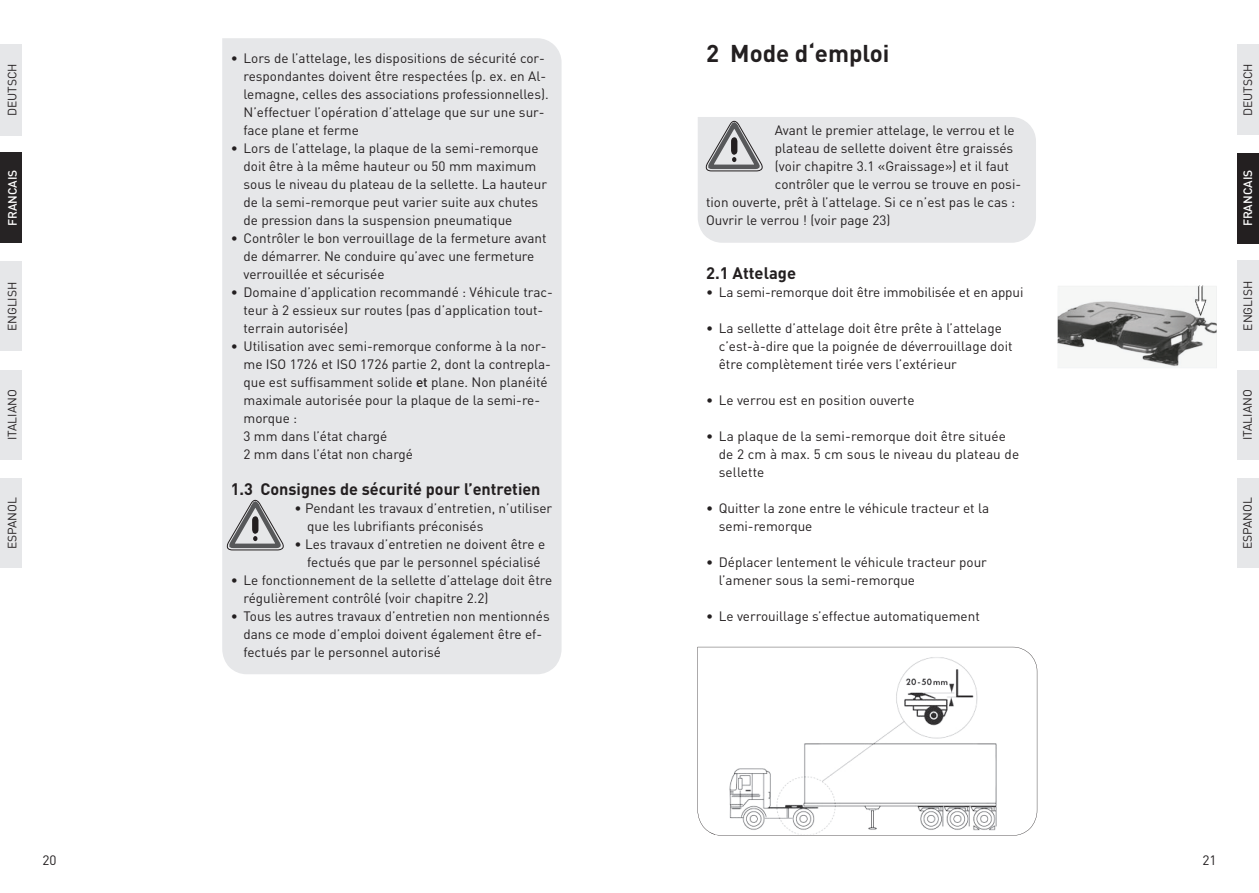
<style>
.page{position:relative;width:1259px;height:893px;background:#fff}
.page>*{position:absolute;margin:0;border:0;box-sizing:border-box;transform-origin:0 0}
.t1{font:700 24px "DIN";color:#231f20}
.t2{font:700 16.5px "DIN";color:#231f20}
.t3{font:13.5px/18px "DIN";color:#231f20}
.t4{font:12px "DIN";color:#231f20}
.t5{font:500 12px "DIN";color:#fff}
.s1{font-weight:500}
</style>
<div class="page">
<div style="left:0;top:45px;width:21px;height:91px;background:#e6e7e9"></div>
<div style="left:0;top:153px;width:21px;height:90px;background:#262324"></div>
<div style="left:0;top:261px;width:21px;height:90px;background:#e6e7e9"></div>
<div style="left:0;top:370px;width:21px;height:90px;background:#e6e7e9"></div>
<div style="left:0;top:478px;width:21px;height:90px;background:#e6e7e9"></div>
<div style="left:1237px;top:45px;width:22px;height:90px;background:#e6e7e9"></div>
<div style="left:1237px;top:153px;width:22px;height:90px;background:#231f20"></div>
<div style="left:1237px;top:261px;width:22px;height:90px;background:#e6e7e9"></div>
<div style="left:1237px;top:370px;width:22px;height:90px;background:#e6e7e9"></div>
<div style="left:1237px;top:478px;width:22px;height:90px;background:#e6e7e9"></div>
<img style="left:1057px;top:286px;width:159px;height:82px">
<svg style="left:697px;top:647px;width:340px;height:189px"></svg>
<div style="left:222px;top:38px;width:339px;height:636px;background:#e6e7e9"></div>
<svg style="left:224px;top:496px;width:62px;height:70px"></svg>
<div style="left:698px;top:117px;width:338px;height:126px;background:#e6e7e9"></div>
<img style="left:709px;top:657px;width:295px;height:177px">
<svg style="left:709px;top:832px;width:6px;height:2px"></svg>
<img style="left:1194px;top:286px;width:12px;height:31px">
<img style="left:1195px;top:286px;width:10px;height:30px">
<p class="t4" style="left:5px;top:116px;width:55px;rotate:-90deg">DEUTSCH</p>
<p class="t5" style="left:5px;top:226px;width:58px;rotate:-90deg">FRANCAIS</p>
<p class="t4" style="left:5px;top:331px;width:51px;rotate:-90deg">ENGLISH</p>
<p class="t4" style="left:5px;top:440px;width:52px;rotate:-90deg">ITALIANO</p>
<p class="t4" style="left:5px;top:549px;width:54px;rotate:-90deg">ESPANOL</p>
<p class="t3" style="left:243px;top:49px;width:307px;text-indent:-13px">• Lors de l’attelage, les dispositions de sécurité cor&shy;respondantes doivent être respectées (p. ex. en Al&shy;lemagne, celles des associations professionnelles).<br>N’effectuer l’opération d’attelage que sur une sur&shy;face plane et ferme</p>
<p class="t3" style="left:243px;top:139px;width:305px;text-indent:-13px">• Lors de l’attelage, la plaque de la semi-remorque doit être à la même hauteur ou 50 mm maximum sous le niveau du plateau de la sellette. La hauteur de la semi-remorque peut varier suite aux chutes de pression dans la suspension pneumatique</p>
<p class="t3" style="left:243px;top:229px;width:304px;text-indent:-13px">• Contrôler le bon verrouillage de la fermeture avant de démarrer. Ne conduire qu’avec une fermeture verrouillée et sécurisée</p>
<p class="t3" style="left:243px;top:283px;width:311px;text-indent:-13px">• Domaine d’application recommandé : Véhicule trac&shy;teur à 2 essieux sur routes (pas d’application tout&shy;terrain autorisée)</p>
<p class="t3" style="left:243px;top:337px;width:309px;text-indent:-13px">• Utilisation avec semi-remorque conforme à la nor&shy;me ISO 1726 et ISO 1726 partie 2, dont la contrepla&shy;que est suffisamment solide <span class="s1">et</span> plane. Non planéité maximale autorisée pour la plaque de la semi-re&shy;morque :<br>3 mm dans l’état chargé<br>2 mm dans l’état non chargé</p>
<p class="t2" style="left:231px;top:478px;width:311px">1.3 Consignes de sécurité pour l’entretien</p>
<p class="t3" style="left:307px;top:499px;width:246px;text-indent:-13px">• Pendant les travaux d’entretien, n’utiliser que les lubrifiants préconisés</p>
<p class="t3" style="left:307px;top:535px;width:239px;text-indent:-13px">• Les travaux d’entretien ne doivent être e fectués que par le personnel spécialisé</p>
<p class="t3" style="left:243px;top:571px;width:310px;text-indent:-13px">• Le fonctionnement de la sellette d’attelage doit être régulièrement contrôlé (voir chapitre 2.2)</p>
<p class="t3" style="left:243px;top:607px;width:308px;text-indent:-13px">• Tous les autres travaux d’entretien non mentionnés dans ce mode d’emploi doivent également être ef&shy;fectués par le personnel autorisé</p>
<h1 class="t1" style="left:706px;top:38px;width:185px">2 Mode d‘emploi</h1>
<p class="t3" style="left:775px;top:121px;width:241px">Avant le premier attelage, le verrou et le</p>
<p class="t3" style="left:775px;top:139px;width:240px">plateau de sellette doivent être graissés</p>
<p class="t3" style="left:775px;top:157px;width:235px">(voir chapitre 3.1 «Graissage») et il faut</p>
<p class="t3" style="left:775px;top:175px;width:248px">contrôler que le verrou se trouve en posi-</p>
<p class="t3" style="left:706px;top:193px;width:311px">tion ouverte, prêt à l’attelage. Si ce n’est pas le cas :</p>
<p class="t3" style="left:706px;top:211px;width:186px">Ouvrir le verrou ! (voir page 23)</p>
<p class="t2" style="left:706px;top:263px;width:91px">2.1 Attelage</p>
<p class="t3" style="left:706px;top:283px;width:319px">• La semi-remorque doit être immobilisée et en appui</p>
<p class="t3" style="left:719px;top:319px;width:295px;text-indent:-13px">• La sellette d’attelage doit être prête à l’attelage c’est-à-dire que la poignée de déverrouillage doit être complètement tirée vers l’extérieur</p>
<p class="t3" style="left:706px;top:391px;width:210px">• Le verrou est en position ouverte</p>
<p class="t3" style="left:719px;top:427px;width:302px;text-indent:-13px">• La plaque de la semi-remorque doit être située de 2 cm à max. 5 cm sous le niveau du plateau de sellette</p>
<p class="t3" style="left:719px;top:499px;width:272px;text-indent:-13px">• Quitter la zone entre le véhicule tracteur et la semi-remorque</p>
<p class="t3" style="left:719px;top:553px;width:270px;text-indent:-13px">• Déplacer lentement le véhicule tracteur pour l’amener sous la semi-remorque</p>
<p class="t3" style="left:706px;top:607px;width:275px">• Le verrouillage s’effectue automatiquement</p>
<p class="t4" style="left:1240px;top:116px;width:55px;rotate:-90deg">DEUTSCH</p>
<p class="t5" style="left:1240px;top:226px;width:58px;rotate:-90deg">FRANCAIS</p>
<p class="t4" style="left:1240px;top:330px;width:51px;rotate:-90deg">ENGLISH</p>
<p class="t4" style="left:1240px;top:440px;width:52px;rotate:-90deg">ITALIANO</p>
<p class="t4" style="left:1240px;top:549px;width:54px;rotate:-90deg">ESPANOL</p>
<p class="t3" style="left:43px;top:851px;width:16px">20</p>
<p class="t3" style="left:1202px;top:851px;width:16px">21</p>
</div>
